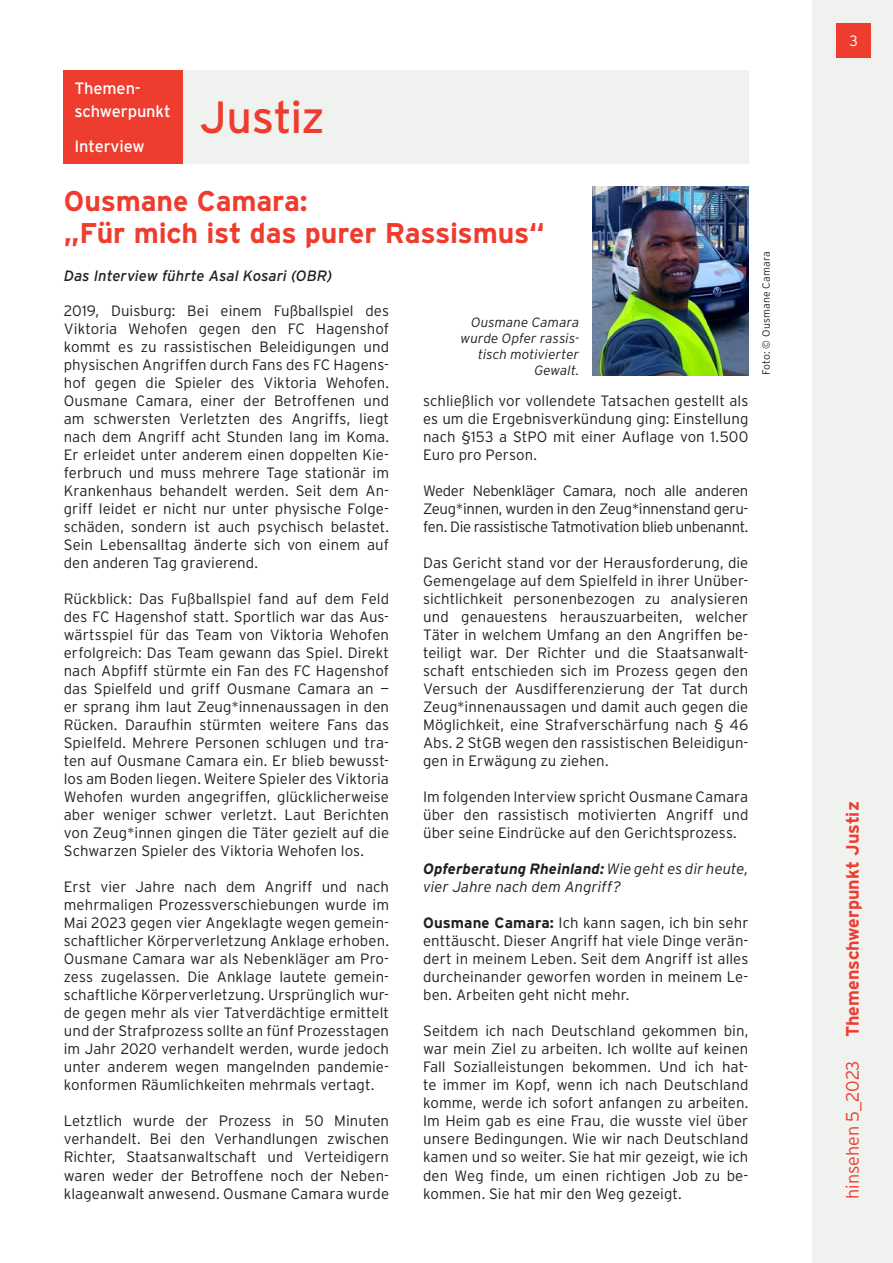
<style>
.page{position:relative;width:893px;height:1263px;background:#fff}
.page>*{position:absolute;margin:0;border:0;box-sizing:border-box;transform-origin:0 0}
.t1{font:45px "Interstate";letter-spacing:-.01em;color:#ee3c2f}
.t2{font:700 28.5px/31.5px "Interstate";letter-spacing:-.01em;color:#ee3c2f}
.t3{font:700 18px "Interstate";color:#ee3c2f}
.t4{font:300 18px "Interstate";color:#ee3c2f}
.t5{font:16.5px/22.5px "Interstate";letter-spacing:-.005em;color:#fff}
.t6{font:300 15px/18px "Interstate";letter-spacing:.005em;color:#231f20;text-align:justify}
.t7{font:italic 300 15px/18px "Interstate";color:#231f20}
.t8{font:italic 15px "Interstate";letter-spacing:.005em;color:#231f20}
.t9{font:300 15px "Interstate";color:#fff}
.t10{font:italic 300 13.5px/16.2px "Interstate";letter-spacing:.005em;color:#231f20;text-align:right}
.t11{font:300 10.5px "Interstate";letter-spacing:.02em;color:#231f20}
.s1{font-weight:700}
</style>
<div class="page">
<div style="left:812px;top:0;width:81px;height:1263px;background:#f0f2ef"></div>
<div style="left:837px;top:23px;width:34px;height:34px;background:#ee3c2f"></div>
<div style="left:183px;top:70px;width:565px;height:94px;background:#f0f2ef"></div>
<div style="left:64px;top:70px;width:119px;height:94px;background:#ee3c2f"></div>
<img style="left:592px;top:187px;width:156px;height:188px">
<p class="t5" style="left:74px;top:77px;width:98px">Themen&shy;schwerpunkt</p>
<p class="t5" style="left:74px;top:135px;width:72px">Interview</p>
<h1 class="t1" style="left:200px;top:92px;width:127px">Justiz</h1>
<h2 class="t2" style="left:64px;top:185px;width:482px">Ousmane Camara:<br>„Für mich ist das purer Rassismus“</h2>
<p class="t8" style="left:64px;top:267px;width:270px">Das Interview führte Asal Kosari (OBR)</p>
<p class="t6" style="left:64px;top:302px;width:327px">2019, Duisburg: Bei einem Fußballspiel des Viktoria Wehofen gegen den FC Hagenshof kommt es zu rassistischen Beleidigungen und physischen Angriffen durch Fans des FC Hagens&shy;hof gegen die Spieler des Viktoria Wehofen.<br>Ousmane Camara, einer der Betroffenen und am schwersten Verletzten des Angriffs, liegt nach dem Angriff acht Stunden lang im Koma.<br>Er erleidet unter anderem einen doppelten Kie&shy;ferbruch und muss mehrere Tage stationär im Krankenhaus behandelt werden. Seit dem An&shy;griff leidet er nicht nur unter physische Folge&shy;schäden, sondern ist auch psychisch belastet.<br>Sein Lebensalltag änderte sich von einem auf den anderen Tag gravierend.</p>
<p class="t6" style="left:64px;top:590px;width:327px">Rückblick: Das Fußballspiel fand auf dem Feld des FC Hagenshof statt. Sportlich war das Aus&shy;wärtsspiel für das Team von Viktoria Wehofen erfolgreich: Das Team gewann das Spiel. Direkt nach Abpfiff stürmte ein Fan des FC Hagenshof das Spielfeld und griff Ousmane Camara an — er sprang ihm laut Zeug*innenaussagen in den Rücken. Daraufhin stürmten weitere Fans das Spielfeld. Mehrere Personen schlugen und tra&shy;ten auf Ousmane Camara ein. Er blieb bewusst&shy;los am Boden liegen. Weitere Spieler des Viktoria Wehofen wurden angegriffen, glücklicherweise aber weniger schwer verletzt. Laut Berichten von Zeug*innen gingen die Täter gezielt auf die Schwarzen Spieler des Viktoria Wehofen los.</p>
<p class="t6" style="left:64px;top:878px;width:327px">Erst vier Jahre nach dem Angriff und nach mehrmaligen Prozessverschiebungen wurde im Mai 2023 gegen vier Angeklagte wegen gemein&shy;schaftlicher Körperverletzung Anklage erhoben.<br>Ousmane Camara war als Nebenkläger am Pro&shy;zess zugelassen. Die Anklage lautete gemein&shy;schaftliche Körperverletzung. Ursprünglich wur&shy;de gegen mehr als vier Tatverdächtige ermittelt und der Strafprozess sollte an fünf Prozesstagen im Jahr 2020 verhandelt werden, wurde jedoch unter anderem wegen mangelnden pandemie&shy;konformen Räumlichkeiten mehrmals vertagt.</p>
<p class="t6" style="left:64px;top:1112px;width:327px">Letztlich wurde der Prozess in 50 Minuten verhandelt. Bei den Verhandlungen zwischen Richter, Staatsanwaltschaft und Verteidigern waren weder der Betroffene noch der Neben&shy;klageanwalt anwesend. Ousmane Camara wurde</p>
<p class="t10" style="left:461px;top:314px;width:120px">Ousmane Camara wurde Opfer rassis&shy;tisch motivierter<br>Gewalt.</p>
<p class="t6" style="left:423px;top:392px;width:327px">schließlich vor vollendete Tatsachen gestellt als es um die Ergebnisverkündung ging: Einstellung nach §153 a StPO mit einer Auflage von 1.500<br>Euro pro Person.</p>
<p class="t6" style="left:423px;top:482px;width:327px">Weder Nebenkläger Camara, noch alle anderen Zeug*innen, wurden in den Zeug*innenstand geru&shy;fen. Die rassistische Tatmotivation blieb unbenannt.</p>
<p class="t6" style="left:423px;top:554px;width:327px">Das Gericht stand vor der Herausforderung, die Gemengelage auf dem Spielfeld in ihrer Unüber&shy;sichtlichkeit personenbezogen zu analysieren und genauestens herauszuarbeiten, welcher Täter in welchem Umfang an den Angriffen be&shy;teiligt war. Der Richter und die Staatsanwalt&shy;schaft entschieden sich im Prozess gegen den Versuch der Ausdifferenzierung der Tat durch Zeug*innenaussagen und damit auch gegen die Möglichkeit, eine Strafverschärfung nach § 46<br>Abs. 2 StGB wegen den rassistischen Beleidigun&shy;gen in Erwägung zu ziehen.</p>
<p class="t6" style="left:423px;top:788px;width:327px">Im folgenden Interview spricht Ousmane Camara über den rassistisch motivierten Angriff und über seine Eindrücke auf den Gerichtsprozess.</p>
<p class="t7" style="left:423px;top:860px;width:327px"><span class="s1">Opferberatung Rheinland:</span> Wie geht es dir heute, vier Jahre nach dem Angriff?</p>
<p class="t6" style="left:423px;top:914px;width:327px"><span class="s1">Ousmane Camara:</span> Ich kann sagen, ich bin sehr enttäuscht. Dieser Angriff hat viele Dinge verän&shy;dert in meinem Leben. Seit dem Angriff ist alles durcheinander geworfen worden in meinem Le&shy;ben. Arbeiten geht nicht mehr.</p>
<p class="t6" style="left:423px;top:1022px;width:327px">Seitdem ich nach Deutschland gekommen bin, war mein Ziel zu arbeiten. Ich wollte auf keinen Fall Sozialleistungen bekommen. Und ich hat&shy;te immer im Kopf, wenn ich nach Deutschland komme, werde ich sofort anfangen zu arbeiten.<br>Im Heim gab es eine Frau, die wusste viel über unsere Bedingungen. Wie wir nach Deutschland kamen und so weiter. Sie hat mir gezeigt, wie ich den Weg finde, um einen richtigen Job zu be&shy;kommen. Sie hat mir den Weg gezeigt.</p>
<p class="t11" style="left:760px;top:375px;width:126px;rotate:-90deg">Foto: © Ousmane Camara</p>
<p class="t9" style="left:849px;top:33px;width:10px">3</p>
<p class="t3" style="left:842px;top:1037px;width:237px;rotate:-90deg">Themenschwerpunkt Justiz</p>
<p class="t4" style="left:842px;top:1199px;width:140px;rotate:-90deg">hinsehen 5_2023</p>
</div>
